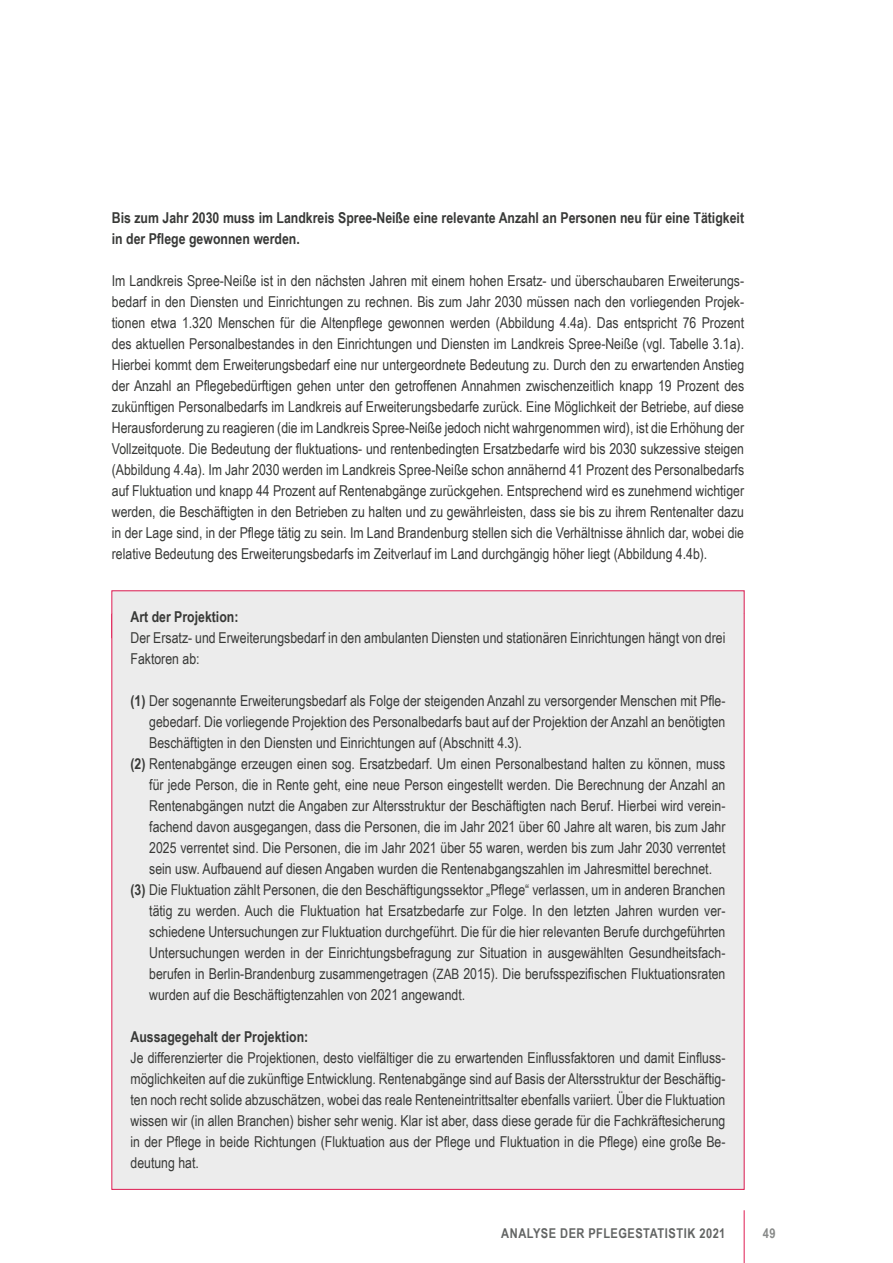
<style>
.page{position:relative;width:893px;height:1263px;background:#fff}
.page>*{position:absolute;margin:0;border:0;box-sizing:border-box;transform-origin:0 0}
.Info_box{font:15px/21px "Arial Narrow";color:#383937;text-align:justify}
.Infobox_H_inside{font:700 15px/21px "Arial Narrow";color:#383937}
.Infobox_H{font:700 15px "Arial Narrow";color:#383937}
.t1{font:700 13.5px "Arial Narrow";letter-spacing:.035em;color:#626463}
.t2{font:700 13.5px "Arial Narrow";color:#878988}
.s1{font-weight:700}
.s2{font-size:14.25px}
</style>
<div class="page">
<hr style="left:744px;top:1210px;width:1px;height:53px;background:#df1c52">
<div style="left:112px;top:591px;width:632px;height:45px;background:#ececec"></div>
<div style="left:112px;top:614px;width:632px;height:575px;background:#ececec"></div>
<p class="Infobox_H_inside" style="left:112px;top:207px;width:634px">Bis zum Jahr 2030 muss im Landkreis Spree-Neiße eine relevante Anzahl an Personen neu für eine Tätigkeit in der Pflege gewonnen werden.</p>
<p class="Info_box" style="left:112px;top:270px;width:634px">Im Landkreis Spree-Neiße ist in den nächsten Jahren mit einem hohen Ersatz- und überschaubaren Erweiterungs&shy;bedarf in den Diensten und Einrichtungen zu rechnen. Bis zum Jahr 2030 müssen nach den vorliegenden Projek&shy;tionen etwa 1.320 Menschen für die Altenpflege gewonnen werden (Abbildung 4.4a). Das entspricht 76 Prozent des aktuellen Personalbestandes in den Einrichtungen und Diensten im Landkreis Spree-Neiße (vgl. Tabelle 3.1a).<br>Hierbei kommt dem Erweiterungsbedarf eine nur untergeordnete Bedeutung zu. Durch den zu erwartenden Anstieg der Anzahl an Pflegebedürftigen gehen unter den getroffenen Annahmen zwischenzeitlich knapp 19 Prozent des zukünftigen Personalbedarfs im Landkreis auf Erweiterungsbedarfe zurück. Eine Möglichkeit der Betriebe, auf diese Herausforderung zu reagieren (die im Landkreis Spree-Neiße jedoch nicht wahrgenommen wird), ist die Erhöhung der Vollzeitquote. Die Bedeutung der fluktuations- und rentenbedingten Ersatzbedarfe wird bis 2030 sukzessive steigen (Abbildung 4.4a). Im Jahr 2030 werden im Landkreis Spree-Neiße schon annähernd 41 Prozent des Personalbedarfs auf Fluktuation und knapp 44 Prozent auf Rentenabgänge zurückgehen. Entsprechend wird es zunehmend wichtiger werden, die Beschäftigten in den Betrieben zu halten und zu gewährleisten, dass sie bis zu ihrem Rentenalter dazu in der Lage sind, in der Pflege tätig zu sein. Im Land Brandenburg stellen sich die Verhältnisse ähnlich dar, wobei die relative Bedeutung des Erweiterungsbedarfs im Zeitverlauf im Land durchgängig höher liegt (Abbildung 4.4b).</p>
<p class="Infobox_H" style="left:131px;top:606px;width:109px">Art der Projektion:</p>
<p class="Info_box" style="left:131px;top:627px;width:596px">Der Ersatz- und Erweiterungsbedarf in den ambulanten Diensten und stationären Einrichtungen hängt von drei<br>Faktoren ab:</p>
<p class="Info_box" style="left:149px;top:690px;width:578px;text-indent:-19px"><span class="s1">(1)</span> Der sogenannte Erweiterungsbedarf als Folge der steigenden Anzahl zu versorgender Menschen mit Pfle&shy;gebedarf. Die vorliegende Projektion des Personalbedarfs baut auf der Projektion der Anzahl an benötigten Beschäftigten in den Diensten und Einrichtungen auf (Abschnitt 4.3).</p>
<p class="Info_box" style="left:149px;top:753px;width:578px;text-indent:-19px"><span class="s1">(2)</span> Rentenabgänge erzeugen einen sog. Ersatzbedarf. Um einen Personalbestand halten zu können, muss für jede Person, die in Rente geht, eine neue Person eingestellt werden. Die Berechnung der Anzahl an Rentenabgängen nutzt die Angaben zur Altersstruktur der Beschäftigten nach Beruf. Hierbei wird verein&shy;fachend davon ausgegangen, dass die Personen, die im Jahr 2021 über 60 Jahre alt waren, bis zum Jahr 2025 verrentet sind. Die Personen, die im Jahr 2021 über 55 waren, werden bis zum Jahr 2030 verrentet sein usw. Aufbauend auf diesen Angaben wurden die Rentenabgangszahlen im Jahresmittel berechnet.</p>
<p class="Info_box" style="left:149px;top:879px;width:578px;text-indent:-19px"><span class="s1">(3)</span> Die Fluktuation zählt Personen, die den Beschäftigungssektor „Pflege“ verlassen, um in anderen Branchen tätig zu werden. Auch die Fluktuation hat Ersatzbedarfe zur Folge. In den letzten Jahren wurden ver&shy;schiedene Untersuchungen zur Fluktuation durchgeführt. Die für die hier relevanten Berufe durchgeführten Untersuchungen werden in der Einrichtungsbefragung zur Situation in ausgewählten Gesundheitsfach&shy;berufen in Berlin-Brandenburg zusammengetragen (<span class="s2">ZAB</span> 2015). Die berufsspezifischen Fluktuationsraten wurden auf die Beschäftigtenzahlen von 2021 angewandt.</p>
<p class="Infobox_H_inside" style="left:131px;top:1026px;width:179px">Aussagegehalt der Projektion:</p>
<p class="Info_box" style="left:131px;top:1047px;width:596px">Je differenzierter die Projektionen, desto vielfältiger die zu erwartenden Einflussfaktoren und damit Einfluss&shy;möglichkeiten auf die zukünftige Entwicklung. Rentenabgänge sind auf Basis der Altersstruktur der Beschäftig&shy;ten noch recht solide abzuschätzen, wobei das reale Renteneintrittsalter ebenfalls variiert. Über die Fluktuation wissen wir (in allen Branchen) bisher sehr wenig. Klar ist aber, dass diese gerade für die Fachkräftesicherung in der Pflege in beide Richtungen (Fluktuation aus der Pflege und Fluktuation in die Pflege) eine große Be&shy;deutung hat.</p>
<p class="t1" style="left:501px;top:1223px;width:226px">ANALYSE DER PFLEGESTATISTIK 2021</p>
<p class="t2" style="left:763px;top:1223px;width:14px">49</p>
</div>
